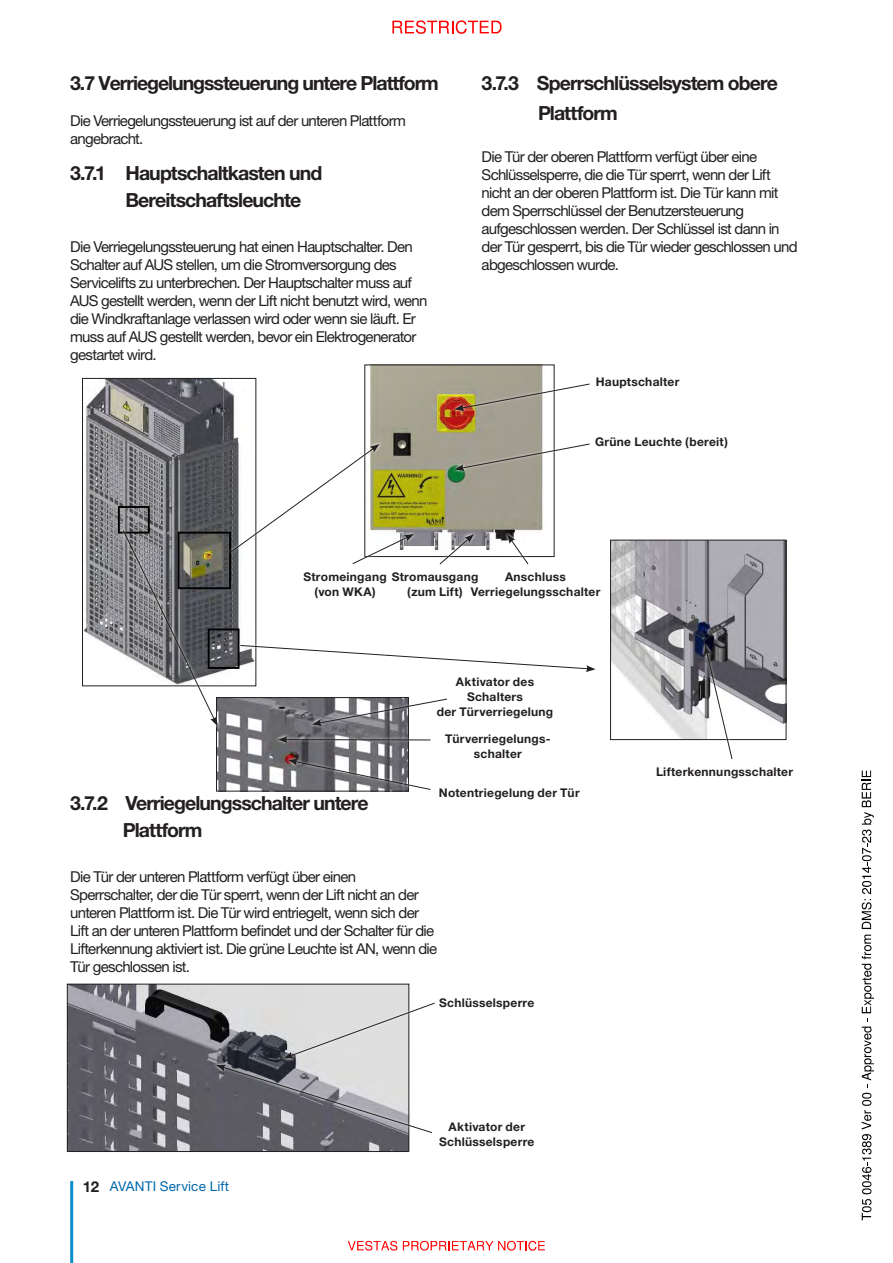
<style>
.page{position:relative;width:893px;height:1263px;background:#fff}
.page>*{position:absolute;margin:0;border:0;box-sizing:border-box;transform-origin:0 0}
.Headline2_13_-_75{font:700 19.5px/27px "Helvetica Neue";letter-spacing:-.05em;color:#231f20}
.Main_bodytext_10_12{font:15px/18px "Helvetica Neue";letter-spacing:-.045em;color:#231f20}
.Headline2_13_-_75-2{font:15px/18px "Helvetica Neue";letter-spacing:-.045em;color:#231f20}
.t1{font:13.5px "Helvetica Neue";letter-spacing:.01em;color:#0067aa}
.List_tab_-_Italic_8{font:700 12px/15px "Helvetica Neue";letter-spacing:.02em;color:#231f20;text-align:center}
.s1{font-weight:700;font-size:15px;color:#231f20}
</style>
<div class="page">
<hr style="left:70px;top:1181px;width:3px;height:82px;background:#0890cc">
<img style="left:69px;top:986px;width:338px;height:164px">
<div style="left:67px;top:984px;width:342px;height:168px;border:1px solid #231f20"></div>
<svg style="left:281px;top:1000px;width:129px;height:61px"></svg>
<svg style="left:284px;top:1002px;width:151px;height:56px"></svg>
<svg style="left:213px;top:1061px;width:197px;height:74px"></svg>
<svg style="left:216px;top:1065px;width:217px;height:68px;background:#959499"></svg>
<img style="left:84px;top:380px;width:157px;height:292px">
<div style="left:118px;top:506px;width:32px;height:28px;border:2px solid #000"></div>
<div style="left:178px;top:532px;width:53px;height:57px;border:2px solid #000"></div>
<div style="left:208px;top:628px;width:32px;height:41px;border:2px solid #000"></div>
<div style="left:82px;top:378px;width:174px;height:308px;border:1px solid #231f20"></div>
<img style="left:218px;top:699px;width:189px;height:90px">
<div style="left:216px;top:697px;width:193px;height:94px;border:1px solid #231f20"></div>
<img style="left:370px;top:366px;width:173px;height:184px">
<div style="left:364px;top:364px;width:190px;height:193px;border:1px solid #231f20"></div>
<img style="left:612px;top:542px;width:172px;height:196px">
<div style="left:610px;top:540px;width:176px;height:200px;border:1px solid #231f20"></div>
<svg style="left:228px;top:441px;width:154px;height:114px"></svg>
<svg style="left:414px;top:531px;width:3px;height:27px"></svg>
<svg style="left:230px;top:444px;width:184px;height:121px"></svg>
<svg style="left:437px;top:531px;width:40px;height:27px"></svg>
<svg style="left:439px;top:534px;width:35px;height:31px"></svg>
<svg style="left:504px;top:531px;width:27px;height:27px"></svg>
<svg style="left:507px;top:534px;width:22px;height:31px"></svg>
<svg style="left:120px;top:528px;width:100px;height:201px"></svg>
<svg style="left:122px;top:529px;width:96px;height:197px"></svg>
<div style="left:237px;top:642px;width:361px;height:33px;background:#fff"></div>
<svg style="left:240px;top:645px;width:355px;height:27px"></svg>
<svg style="left:285px;top:755px;width:124px;height:37px"></svg>
<svg style="left:288px;top:759px;width:143px;height:31px"></svg>
<svg style="left:275px;top:734px;width:156px;height:12px"></svg>
<hr style="left:285px;top:739px;width:145px;height:1px;background:#231f20">
<svg style="left:278px;top:736px;width:9px;height:7px"></svg>
<svg style="left:309px;top:697px;width:100px;height:32px"></svg>
<svg style="left:312px;top:698px;width:135px;height:28px"></svg>
<svg style="left:452px;top:381px;width:103px;height:33px"></svg>
<svg style="left:454px;top:383px;width:136px;height:28px"></svg>
<svg style="left:452px;top:441px;width:103px;height:33px"></svg>
<svg style="left:454px;top:443px;width:136px;height:28px"></svg>
<svg style="left:701px;top:642px;width:34px;height:99px"></svg>
<svg style="left:704px;top:645px;width:29px;height:115px"></svg>
<svg style="left:348px;top:1241px;width:49px;height:9px"></svg>
<svg style="left:403px;top:1241px;width:142px;height:9px"></svg>
<svg style="left:392px;top:20px;width:109px;height:14px"></svg>
<svg style="left:862px;top:935px;width:12px;height:285px"></svg>
<svg style="left:862px;top:770px;width:12px;height:159px"></svg>
<p class="Headline2_13_-_75" style="left:70px;top:69px;width:370px">3.7 Verriegelungssteuerung untere Plattform</p>
<p class="Headline2_13_-_75-2" style="left:70px;top:111px;width:337px">Die Verriegelungssteuerung ist auf der unteren Plattform angebracht.</p>
<p class="Headline2_13_-_75" style="left:70px;top:159px;width:254px">3.7.1 Hauptschaltkasten und</p>
<p class="Headline2_13_-_75" style="left:125px;top:186px;width:177px">Bereitschaftsleuchte</p>
<p class="Headline2_13_-_75-2" style="left:70px;top:237px;width:359px">Die Verriegelungssteuerung hat einen Hauptschalter. Den Schalter auf AUS stellen, um die Stromversorgung des Servicelifts zu unterbrechen. Der Hauptschalter muss auf AUS gestellt werden, wenn der Lift nicht benutzt wird, wenn die Windkraftanlage verlassen wird oder wenn sie läuft. Er muss auf AUS gestellt werden, bevor ein Elektrogenerator gestartet wird.</p>
<p class="Headline2_13_-_75" style="left:538px;top:68px;width:242px;line-height:30px;text-indent:-56px">3.7.3 Sperrschlüsselsystem obere<br>Plattform</p>
<p class="Main_bodytext_10_12" style="left:482px;top:147px;width:318px">Die Tür der oberen Plattform verfügt über eine Schlüsselsperre, die die Tür sperrt, wenn der Lift nicht an der oberen Plattform ist. Die Tür kann mit dem Sperrschlüssel der Benutzersteuerung aufgeschlossen werden. Der Schlüssel ist dann in der Tür gesperrt, bis die Tür wieder geschlossen und abgeschlossen wurde.</p>
<p class="List_tab_-_Italic_8" style="left:596px;top:374px;width:85px">Hauptschalter</p>
<p class="List_tab_-_Italic_8" style="left:595px;top:434px;width:134px">Grüne Leuchte (bereit)</p>
<p class="List_tab_-_Italic_8" style="left:303px;top:569px;width:177px">Stromeingang Stromausgang</p>
<p class="List_tab_-_Italic_8" style="left:314px;top:584px;width:63px">(von WKA)</p>
<p class="List_tab_-_Italic_8" style="left:407px;top:584px;width:57px">(zum Lift)</p>
<p class="List_tab_-_Italic_8" style="left:505px;top:569px;width:62px">Anschluss</p>
<p class="List_tab_-_Italic_8" style="left:471px;top:584px;width:131px">Verriegelungsschalter</p>
<p class="List_tab_-_Italic_8" style="left:456px;top:674px;width:80px">Aktivator des<br>Schalters</p>
<p class="List_tab_-_Italic_8" style="left:437px;top:704px;width:118px">der Türverriegelung</p>
<p class="List_tab_-_Italic_8" style="left:445px;top:731px;width:107px">Türverriegelungs-</p>
<p class="List_tab_-_Italic_8" style="left:474px;top:746px;width:49px">schalter</p>
<p class="List_tab_-_Italic_8" style="left:439px;top:785px;width:142px">Notentriegelung der Tür</p>
<p class="Headline2_13_-_75" style="left:123px;top:789px;width:247px;text-indent:-53px">3.7.2 Verriegelungsschalter untere<br>Plattform</p>
<p class="Main_bodytext_10_12" style="left:70px;top:867px;width:368px">Die Tür der unteren Plattform verfügt über einen Sperrschalter, der die Tür sperrt, wenn der Lift nicht an der unteren Plattform ist. Die Tür wird entriegelt, wenn sich der Lift an der unteren Plattform befindet und der Schalter für die Lifterkennung aktiviert ist. Die grüne Leuchte ist AN, wenn die Tür geschlossen ist.</p>
<p class="List_tab_-_Italic_8" style="left:439px;top:995px;width:97px">Schlüsselsperre</p>
<p class="t1" style="left:83px;top:1178px;width:148px"><span class="s1">12</span> AVANTI Service Lift</p>
<p class="List_tab_-_Italic_8" style="left:439px;top:1119px;width:97px">Aktivator der<br>Schlüsselsperre</p>
<p class="List_tab_-_Italic_8" style="left:656px;top:764px;width:139px">Lifterkennungsschalter</p>
</div>
